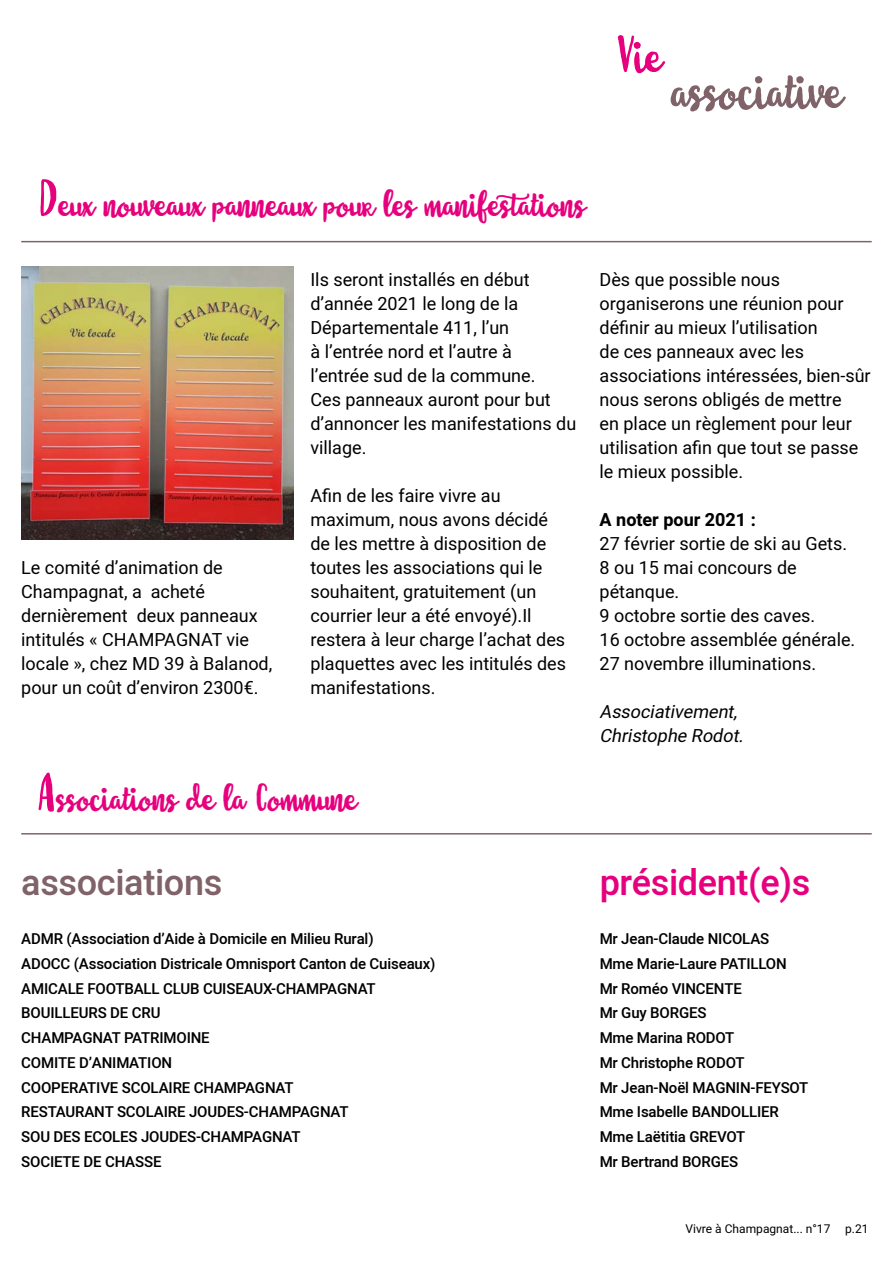
<style>
.page{position:relative;width:893px;height:1263px;background:#fff}
.page>*{position:absolute;margin:0;border:0;box-sizing:border-box;transform-origin:0 0}
.t1{font:54px "Molleat";color:#806369}
.t2{font:51px "Molleat";color:#e6007d}
.t3{font:37.5px "Molleat";color:#e6007d}
.t4{font:500 36px "Heebo";letter-spacing:-.01em;color:#e6007d}
.t5{font:500 36px "Heebo";letter-spacing:-.01em;color:#806369}
.t6{font:18px/24px "Heebo";color:#000}
.t7{font:italic 18px/24px "Heebo";color:#000}
.t8{font:700 18px "Heebo";color:#000}
.t9{font:500 15px/24.8px "Heebo";letter-spacing:-.01em;color:#000}
.t10{font:12px "Heebo";color:#000}
.s1{font-size:52.5px}
</style>
<div class="page">
<hr style="left:21px;top:241px;width:851px;height:1px;background:#806369">
<hr style="left:21px;top:833px;width:851px;height:1px;background:#806369">
<img style="left:21px;top:267px;width:272px;height:272px">
<h2 class="t2" style="left:617px;top:25px;width:48px">Vie</h2>
<h1 class="t1" style="left:672px;top:59px;width:173px">associative</h1>
<h3 class="t3" style="left:38px;top:182px;width:549px"><span class="s1">D</span>eux nouveaux panneaux pour les manifestations</h3>
<p class="t6" style="left:21px;top:556px;width:253px">Le comité d’animation de<br>Champagnat, a acheté dernièrement deux panneaux intitulés « CHAMPAGNAT vie locale », chez MD 39 à Balanod, pour un coût d’environ 2300€.</p>
<p class="t6" style="left:310px;top:267px;width:267px">Ils seront installés en début d’année 2021 le long de la<br>Départementale 411, l’un<br>à l’entrée nord et l’autre à<br>l’entrée sud de la commune.<br>Ces panneaux auront pour but d’annoncer les manifestations du village.</p>
<p class="t6" style="left:310px;top:483px;width:257px">Afin de les faire vivre au maximum, nous avons décidé de les mettre à disposition de toutes les associations qui le souhaitent, gratuitement (un courrier leur a été envoyé).Il restera à leur charge l’achat des plaquettes avec les intitulés des manifestations.</p>
<h3 class="t3" style="left:38px;top:776px;width:321px"><span class="s1">A</span>ssociations de la Commune</h3>
<p class="t6" style="left:600px;top:267px;width:273px">Dès que possible nous organiserons une réunion pour définir au mieux l’utilisation<br>de ces panneaux avec les associations intéressées, bien-sûr nous serons obligés de mettre<br>en place un règlement pour leur utilisation afin que tout se passe le mieux possible.</p>
<p class="t8" style="left:600px;top:507px;width:158px">A noter pour 2021 :</p>
<p class="t6" style="left:600px;top:531px;width:257px">27 février sortie de ski au Gets.<br>8 ou 15 mai concours de pétanque.<br>9 octobre sortie des caves.<br>16 octobre assemblée générale.<br>27 novembre illuminations.</p>
<p class="t7" style="left:600px;top:699px;width:150px">Associativement,<br>Christophe Rodot.</p>
<h3 class="t5" style="left:21px;top:857px;width:203px">associations</h3>
<p class="t9" style="left:21px;top:926px;width:416px">ADMR (Association d’Aide à Domicile en Milieu Rural)<br>ADOCC (Association Districale Omnisport Canton de Cuiseaux)<br>AMICALE FOOTBALL CLUB CUISEAUX-CHAMPAGNAT BOUILLEURS DE CRU<br>CHAMPAGNAT PATRIMOINE<br>COMITE D’ANIMATION<br>COOPERATIVE SCOLAIRE CHAMPAGNAT<br>RESTAURANT SCOLAIRE JOUDES-CHAMPAGNAT<br>SOU DES ECOLES JOUDES-CHAMPAGNAT<br>SOCIETE DE CHASSE</p>
<h3 class="t4" style="left:600px;top:857px;width:212px">président(e)s</h3>
<p class="t9" style="left:600px;top:926px;width:210px">Mr Jean-Claude NICOLAS<br>Mme Marie-Laure PATILLON<br>Mr Roméo VINCENTE<br>Mr Guy BORGES<br>Mme Marina RODOT<br>Mr Christophe RODOT<br>Mr Jean-Noël MAGNIN-FEYSOT<br>Mme Isabelle BANDOLLIER<br>Mme Laëtitia GREVOT<br>Mr Bertrand BORGES</p>
<p class="t10" style="left:685px;top:1220px;width:185px">Vivre à Champagnat... n°17 p.21</p>
</div>
